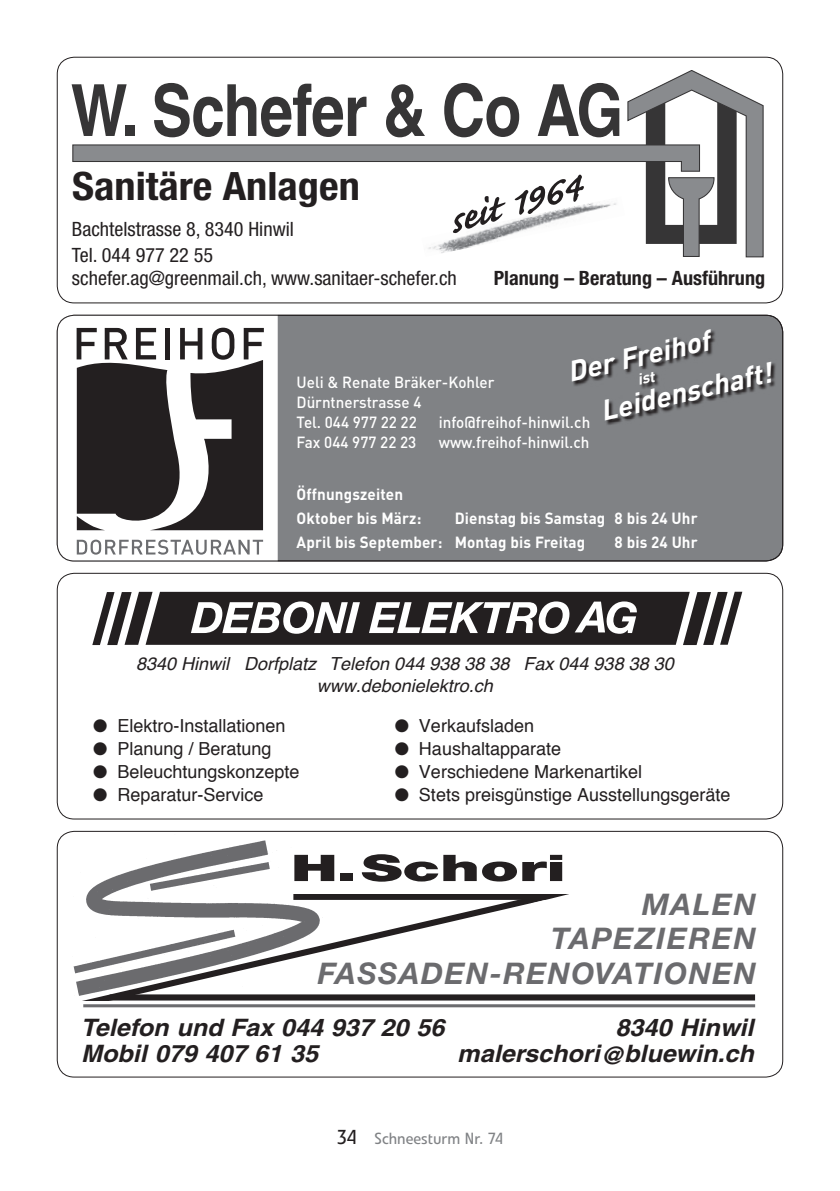
<style>
.page{position:relative;width:840px;height:1191px;background:#fff}
.page>*{position:absolute;margin:0;border:0;box-sizing:border-box;transform-origin:0 0}
.t1{font:italic 700 47px "Caflisch Script";color:#231f20}
.t2{font:700 condensed 39.2px "Helvetica Neue";color:#231f20;scale:1.08 1}
.t3{font:italic 700 29.8px/34.4px "Helvetica Neue";color:#6b6b6e;text-align:right}
.t4{font:italic 700 28.2px "DIN";color:#fff}
.t5{font:italic 700 24px "Helvetica";color:#231f20;scale:1.05 1}
.t6{font:condensed 19.8px/26px "Helvetica Neue";color:#231f20}
.t7{font:700 condensed 19.8px "Helvetica Neue";color:#231f20}
.t8{font:18px "Helvetica";color:#231f20}
.t9{font:italic 18px/22px "Helvetica";color:#231f20;text-align:center}
.t10{font:500 16px "DIN";color:#fff;scale:.95 1}
.t11{font:700 16px "DIN";letter-spacing:.01em;color:#fff;scale:.95 1}
.t12{font:16px "Evo BQ";color:#808285}
.s1{font-size:20px;color:#231f20}
</style>
<div class="page">
<svg style="left:92px;top:592px;width:650px;height:53px"></svg>
<div style="left:57px;top:573px;width:725px;height:246px;border:1px solid #231f20;border-radius:17px"></div>
<svg style="left:72px;top:70px;width:691px;height:188px"></svg>
<img style="left:421px;top:197px;width:203px;height:60px">
<div style="left:57px;top:57px;width:725px;height:246px;border:1px solid #231f20;border-radius:17px"></div>
<svg style="left:324px;top:855px;width:10px;height:26px"></svg>
<div style="left:340px;top:873px;width:12px;height:8px;background:#231f20"></div>
<svg style="left:361px;top:854px;width:115px;height:27px"></svg>
<svg style="left:482px;top:861px;width:34px;height:20px"></svg>
<svg style="left:522px;top:855px;width:40px;height:26px"></svg>
<img style="left:98px;top:840px;width:226px;height:44px">
<svg style="left:73px;top:884px;width:500px;height:117px"></svg>
<div style="left:110px;top:994px;width:644px;height:6px;background:#231f20"></div>
<div style="left:291px;top:884px;width:300px;height:9px;background:#fff"></div>
<svg style="left:531px;top:893px;width:42px;height:21px"></svg>
<hr style="left:83px;top:1004px;width:671px;height:3px;background:#6b6b6e">
<div style="left:57px;top:831px;width:725px;height:246px;border:1px solid #231f20;border-radius:17px"></div>
<div style="left:57px;top:315px;width:725px;height:246px;background:#808285;border-radius:17px"></div>
<div style="left:57px;top:315px;width:220px;height:246px;background:#fff"></div>
<svg style="left:77px;top:328px;width:187px;height:204px;background:#656262"></svg>
<svg style="left:77px;top:539px;width:186px;height:15px;background:#cacacc"></svg>
<div style="left:57px;top:315px;width:725px;height:246px;border:1px solid #231f20;border-radius:17px"></div>
<svg style="left:573px;top:331px;width:203px;height:94px"></svg>
<svg style="left:639px;top:371px;width:15px;height:14px"></svg>
<p class="t2" style="left:72px;top:163px;width:268px">Sanitäre Anlagen</p>
<p class="t6" style="left:72px;top:216px;width:223px">Bachtelstrasse 8, 8340 Hinwil<br>Tel. 044 977 22 55</p>
<p class="t6" style="left:72px;top:265px;width:386px">schefer.ag@greenmail.ch, www.sanitaer-schefer.ch</p>
<p class="t7" style="left:493px;top:266px;width:273px">Planung – Beratung – Ausführung</p>
<p class="t1" style="left:441px;top:199px;width:137px;rotate:-16deg">seit 1964</p>
<p class="t4" style="left:563px;top:354px;width:147px;rotate:-13deg">Der Freihof</p>
<p class="t4" style="left:596px;top:393px;width:176px;rotate:-13deg">Leidenschaft!</p>
<p class="t10" style="left:296px;top:371px;width:210px">Ueli &amp; Renate Bräker-Kohler</p>
<p class="t10" style="left:296px;top:391px;width:133px">Dürntnerstrasse 4</p>
<p class="t10" style="left:296px;top:411px;width:128px">Tel. 044 977 22 22</p>
<p class="t10" style="left:438px;top:411px;width:161px">info@freihof-hinwil.ch</p>
<p class="t10" style="left:296px;top:431px;width:127px">Fax 044 977 22 23</p>
<p class="t10" style="left:438px;top:431px;width:160px">www.freihof-hinwil.ch</p>
<p class="t11" style="left:296px;top:483px;width:114px">Öffnungszeiten</p>
<p class="t11" style="left:296px;top:507px;width:133px">Oktober bis März:</p>
<p class="t11" style="left:454px;top:507px;width:257px">Dienstag bis Samstag 8 bis 24 Uhr</p>
<p class="t11" style="left:296px;top:531px;width:305px">April bis September: Montag bis Freitag</p>
<p class="t11" style="left:614px;top:531px;width:89px">8 bis 24 Uhr</p>
<p class="t9" style="left:136px;top:653px;width:539px">8340 Hinwil Dorfplatz Telefon 044 938 38 38 Fax 044 938 38 30 www.debonielektro.ch</p>
<p class="t8" style="left:93px;top:712px;width:194px">● Elektro-Installationen</p>
<p class="t8" style="left:93px;top:735px;width:180px">● Planung / Beratung</p>
<p class="t8" style="left:93px;top:758px;width:208px">● Beleuchtungskonzepte</p>
<p class="t8" style="left:93px;top:781px;width:172px">● Reparatur-Service</p>
<p class="t8" style="left:394px;top:712px;width:141px">● Verkaufsladen</p>
<p class="t8" style="left:394px;top:735px;width:168px">● Haushaltapparate</p>
<p class="t8" style="left:394px;top:758px;width:249px">● Verschiedene Markenartikel</p>
<p class="t8" style="left:394px;top:781px;width:337px">● Stets preisgünstige Ausstellungsgeräte</p>
<p class="t3" style="left:318px;top:886px;width:439px">MALEN<br>TAPEZIEREN<br>FASSADEN-RENOVATIONEN</p>
<p class="t5" style="left:81px;top:1012px;width:347px">Telefon und Fax 044 937 20 56</p>
<p class="t5" style="left:615px;top:1012px;width:133px">8340 Hinwil</p>
<p class="t5" style="left:81px;top:1038px;width:227px">Mobil 079 407 61 35</p>
<p class="t5" style="left:457px;top:1038px;width:284px">malerschori@bluewin.ch</p>
<p class="t12" style="left:336px;top:1128px;width:168px"><span class="s1">34</span> Schneesturm Nr. 74</p>
</div>
